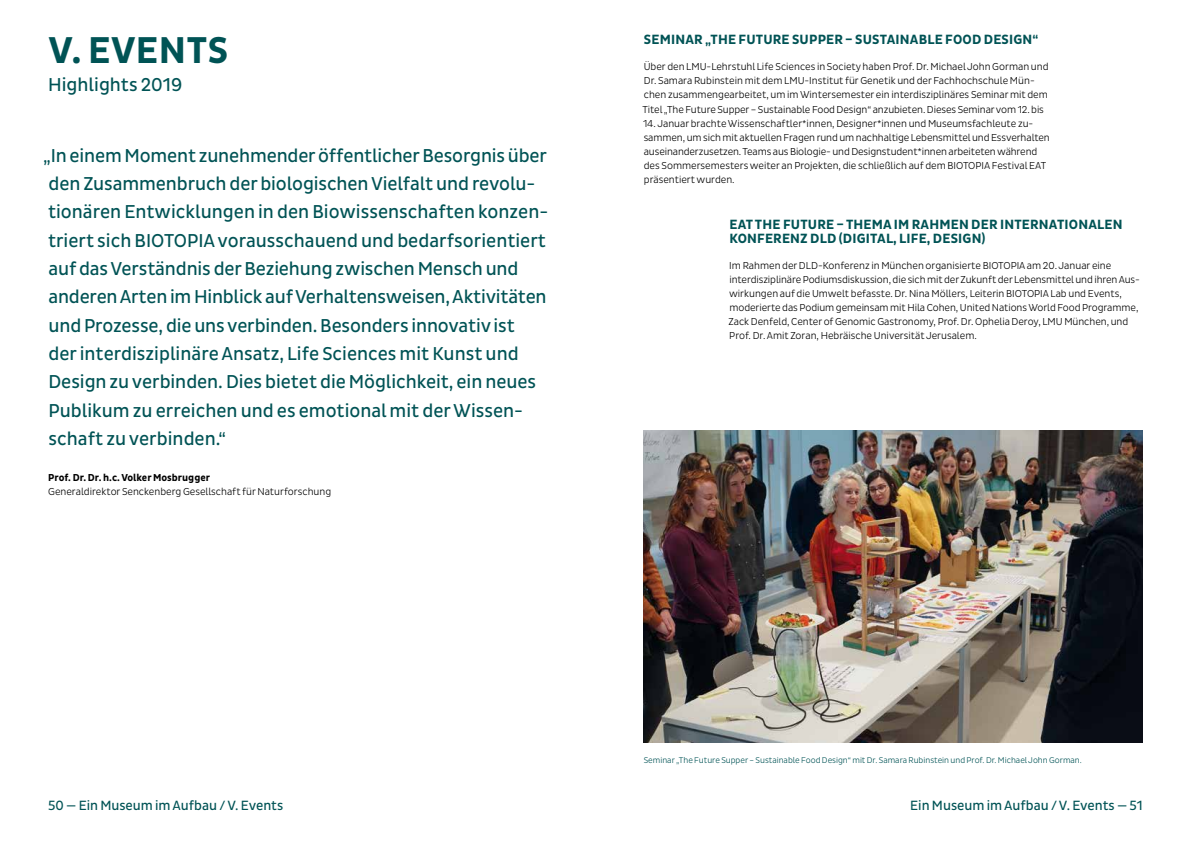
<style>
.page{position:relative;width:1191px;height:842px;background:#fff}
.page>*{position:absolute;margin:0;border:0;box-sizing:border-box;transform-origin:0 0}
.t1{font:700 38px "Pluto Sans Cond";letter-spacing:.015em;color:#005355}
.t2{font:19px/28.3px "Pluto Sans Cond";letter-spacing:-.005em;color:#005355}
.t3{font:700 13.7px/14.2px "Pluto Sans Cond";letter-spacing:.015em;color:#005355}
.t4{font:13.7px "Pluto Sans Cond";color:#005355}
.t5{font:300 10.2px/14.2px "Pluto Sans Cond";color:#000}
.t6{font:700 10.2px "Pluto Sans Cond";color:#000}
.t7{font:300 8.5px "Pluto Sans Cond";color:#005355}
</style>
<div class="page">
<img style="left:643px;top:431px;width:499px;height:312px">
<h1 class="t1" style="left:48px;top:28px;width:181px">V. EVENTS</h1>
<h2 class="t2" style="left:48px;top:70px;width:136px">Highlights 2019</h2>
<p class="t2" style="left:43px;top:141px;width:506px">„In einem Moment zunehmender öffentlicher Besorgnis über den Zusammenbruch der biologischen Vielfalt und revolu&shy;tionären Entwicklungen in den Biowissenschaften konzen&shy;triert sich BIOTOPIA vorausschauend und bedarfsorientiert auf das Verständnis der Beziehung zwischen Mensch und anderen Arten im Hinblick auf Verhaltensweisen, Aktivitäten und Prozesse, die uns verbinden. Besonders innovativ ist<br>der interdisziplinäre Ansatz, Life Sciences mit Kunst und Design zu verbinden. Dies bietet die Möglichkeit, ein neues Publikum zu erreichen und es emotional mit der Wissen&shy;schaft zu verbinden.“</p>
<p class="t6" style="left:48px;top:472px;width:163px">Prof. Dr. Dr. h.c. Volker Mosbrugger</p>
<p class="t5" style="left:48px;top:485px;width:284px">Generaldirektor Senckenberg Gesellschaft für Naturforschung</p>
<h3 class="t3" style="left:644px;top:33px;width:396px">SEMINAR „THE FUTURE SUPPER – SUSTAINABLE FOOD DESIGN“</h3>
<p class="t5" style="left:642px;top:60px;width:407px">Über den LMU-Lehrstuhl Life Sciences in Society haben Prof. Dr. Michael John Gorman und Dr. Samara Rubinstein mit dem LMU-Institut für Genetik und der Fachhochschule Mün&shy;chen zusammengearbeitet, um im Wintersemester ein interdisziplinäres Seminar mit dem Titel „The Future Supper – Sustainable Food Design“ anzubieten. Dieses Seminar vom 12. bis</p>
<p class="t5" style="left:643px;top:116px;width:408px">14. Januar brachte Wissenschaftler*innen, Designer*innen und Museumsfachleute zu&shy;sammen, um sich mit aktuellen Fragen rund um nachhaltige Lebensmittel und Essverhalten auseinanderzusetzen. Teams aus Biologie- und Designstudent*innen arbeiteten während des Sommersemesters weiter an Projekten, die schließlich auf dem BIOTOPIA Festival EAT präsentiert wurden.</p>
<h3 class="t3" style="left:729px;top:217px;width:395px">EAT THE FUTURE – THEMA IM RAHMEN DER INTERNATIONALEN<br>KONFERENZ DLD (DIGITAL, LIFE, DESIGN)</h3>
<p class="t5" style="left:728px;top:258px;width:413px">Im Rahmen der DLD-Konferenz in München organisierte BIOTOPIA am 20. Januar eine interdisziplinäre Podiumsdiskussion, die sich mit der Zukunft der Lebensmittel und ihren Aus&shy;wirkungen auf die Umwelt befasste. Dr. Nina Möllers, Leiterin BIOTOPIA Lab und Events, moderierte das Podium gemeinsam mit Hila Cohen, United Nations World Food Programme, Zack Denfeld, Center of Genomic Gastronomy, Prof. Dr. Ophelia Deroy, LMU München, und Prof. Dr. Amit Zoran, Hebräische Universität Jerusalem.</p>
<p class="t7" style="left:643px;top:756px;width:439px">Seminar „The Future Supper – Sustainable Food Design“ mit Dr. Samara Rubinstein und Prof. Dr. Michael John Gorman.</p>
<h3 class="t4" style="left:48px;top:797px;width:237px">50 — Ein Museum im Aufbau / V. Events</h3>
<h3 class="t4" style="left:910px;top:797px;width:234px">Ein Museum im Aufbau / V. Events — 51</h3>
</div>
